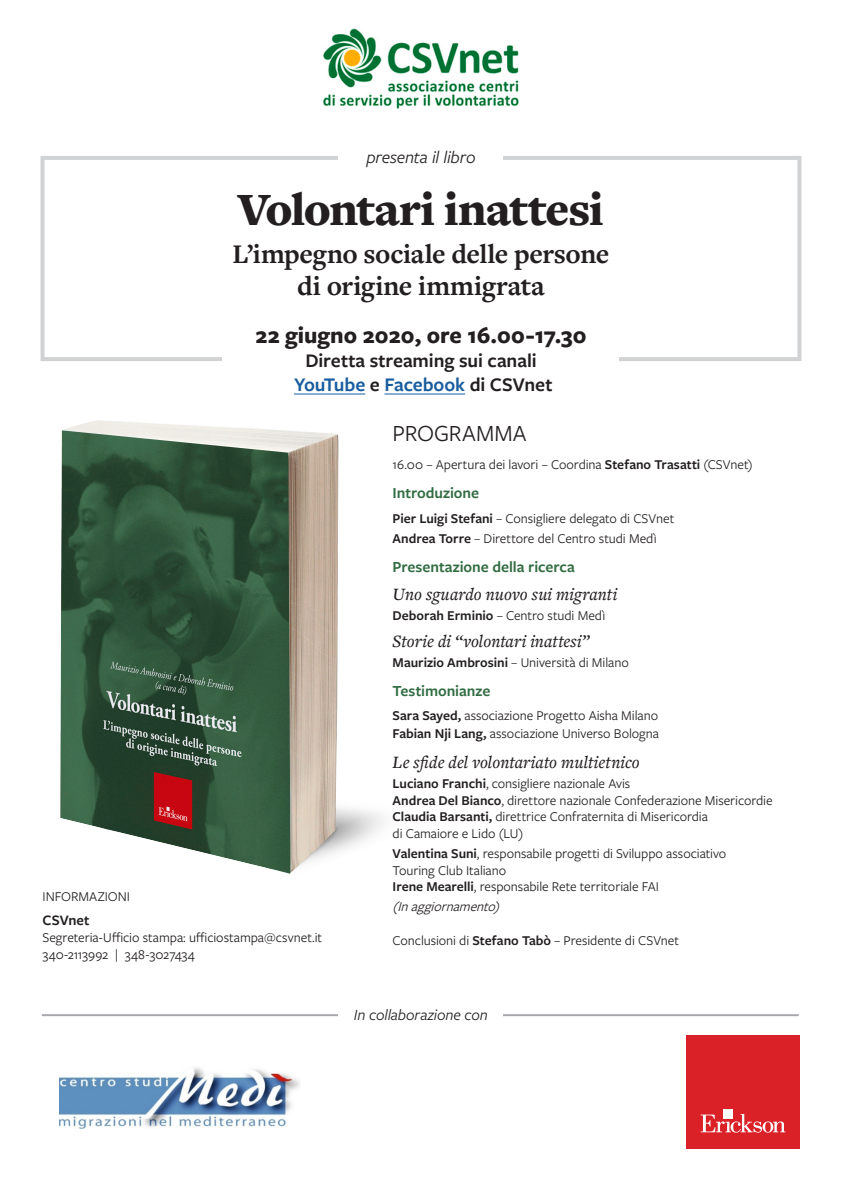
<style>
.page{position:relative;width:842px;height:1191px;background:#fff}
.page>*{position:absolute;margin:0;border:0;box-sizing:border-box;transform-origin:0 0}
.t1{font:900 48px "Freight Text Pro";letter-spacing:-.03em;color:#231f20}
.t2{font:700 28px/32px "Freight Text Pro";letter-spacing:-.01em;color:#231f20;text-align:center}
.t3{font:700 24px "Freight Sans Pro";color:#231f20}
.t4{font:24px "Freight Sans Pro";color:#231f20}
.t5{font:600 20px/24px "Freight Sans Pro";letter-spacing:-.005em;color:#231f20;text-align:center}
.titolo{font:italic 500 18px "Freight Text Pro";color:#231f20}
.t6{font:italic 18px "Freight Sans Pro";letter-spacing:-.01em;color:#231f20}
.titoletto{font:600 16px "Freight Sans Pro";letter-spacing:-.005em;color:#316c42}
.t7{font:italic 16px "Freight Sans Pro";letter-spacing:-.005em;color:#231f20}
.t8{font:600 15px "Freight Sans Pro";letter-spacing:.005em;color:#231f20}
.testo{font:14px/16.8px "Freight Sans Pro";letter-spacing:-.005em;color:#231f20}
.titolo-2{font:14px/18px "Freight Sans Pro";letter-spacing:-.005em;color:#231f20}
.testo-2{font:italic 14px "Freight Sans Pro";color:#231f20}
.s1{color:#175d9e}
.s2{font-weight:600}
</style>
<div class="page">
<div style="left:41px;top:156px;width:760px;height:205px;border:4px solid #d1d2d4"></div>
<img style="left:60px;top:420px;width:323px;height:454px">
<img style="left:323px;top:28px;width:196px;height:81px">
<img style="left:60px;top:1067px;width:240px;height:61px">
<div style="left:686px;top:1035px;width:113px;height:113px;background:#da2128"></div>
<svg style="left:700px;top:1113px;width:85px;height:19px"></svg>
<div style="left:724px;top:1109px;width:9px;height:9px;background:#fff"></div>
<div style="left:339px;top:135px;width:164px;height:44px;background:#fff"></div>
<hr style="left:42px;top:1014px;width:757px;height:2px;background:#a8a9ad">
<div style="left:223px;top:317px;width:396px;height:85px;background:#fff"></div>
<hr style="left:294px;top:394px;width:71px;height:1px;background:#175d9e">
<hr style="left:384px;top:394px;width:81px;height:1px;background:#175d9e">
<div style="left:339px;top:988px;width:164px;height:51px;background:#fff"></div>
<p class="t6" style="left:366px;top:145px;width:111px">presenta il libro</p>
<p class="t1" style="left:238px;top:178px;width:368px">Volontari inattesi</p>
<p class="t2" style="left:233px;top:237px;width:378px">L’impegno sociale delle persone di origine immigrata</p>
<p class="t3" style="left:255px;top:319px;width:332px">22 giugno 2020, ore 16.00-17.30</p>
<p class="t5" style="left:294px;top:348px;width:260px">Diretta streaming sui canali<br><span class="s1">YouTube</span> e <span class="s1">Facebook</span> di CSVnet</p>
<p class="testo" style="left:43px;top:888px;width:89px">INFORMAZIONI</p>
<p class="t8" style="left:43px;top:910px;width:49px">CSVnet</p>
<p class="testo" style="left:43px;top:928px;width:281px">Segreteria-Ufficio stampa: ufficiostampa@csvnet.it<br>340-2113992 | 348-3027434</p>
<p class="t4" style="left:393px;top:417px;width:135px">PROGRAMMA</p>
<p class="testo" style="left:393px;top:455px;width:362px">16.00 – Apertura dei lavori – Coordina <span class="s2">Stefano Trasatti</span> (CSVnet)</p>
<p class="titoletto" style="left:393px;top:482px;width:88px">Introduzione</p>
<p class="testo" style="left:393px;top:510px;width:283px"><span class="s2">Pier Luigi Stefani</span> – Consigliere delegato di CSVnet</p>
<p class="testo" style="left:393px;top:529px;width:266px"><span class="s2">Andrea Torre</span> – Direttore del Centro studi Medì</p>
<p class="titoletto" style="left:393px;top:556px;width:184px">Presentazione della ricerca</p>
<p class="titolo" style="left:393px;top:582px;width:226px">Uno sguardo nuovo sui migranti</p>
<p class="testo" style="left:393px;top:606px;width:214px"><span class="s2">Deborah Erminio</span> – Centro studi Medì</p>
<p class="titolo" style="left:393px;top:630px;width:198px">Storie di “volontari inattesi”</p>
<p class="testo" style="left:393px;top:653px;width:238px"><span class="s2">Maurizio Ambrosini</span> – Università di Milano</p>
<p class="titoletto" style="left:393px;top:680px;width:99px">Testimonianze</p>
<p class="titolo-2" style="left:393px;top:706px;width:268px"><span class="s2">Sara Sayed,</span> associazione Progetto Aisha Milano<br><span class="s2">Fabian Nji Lang,</span> associazione Universo Bologna</p>
<p class="titolo" style="left:393px;top:750px;width:249px">Le sfide del volontariato multietnico</p>
<p class="testo" style="left:393px;top:774px;width:382px"><span class="s2">Luciano Franchi</span>, consigliere nazionale Avis<br><span class="s2">Andrea Del Bianco</span>, direttore nazionale Confederazione Misericordie <span class="s2">Claudia Barsanti,</span> direttrice Confraternita di Misericordia<br>di Camaiore e Lido (LU)</p>
<p class="testo" style="left:393px;top:844px;width:335px"><span class="s2">Valentina Suni</span>, responsabile progetti di Sviluppo associativo<br>Touring Club Italiano<br><span class="s2">Irene Mearelli</span>, responsabile Rete territoriale FAI</p>
<p class="testo-2" style="left:393px;top:897px;width:109px">(Inaggiornamento)</p>
<p class="testo" style="left:393px;top:931px;width:288px">Conclusioni di <span class="s2">Stefano Tabò</span> – Presidente di CSVnet</p>
<p class="t7" style="left:354px;top:1004px;width:136px">In collaborazione con</p>
</div>
